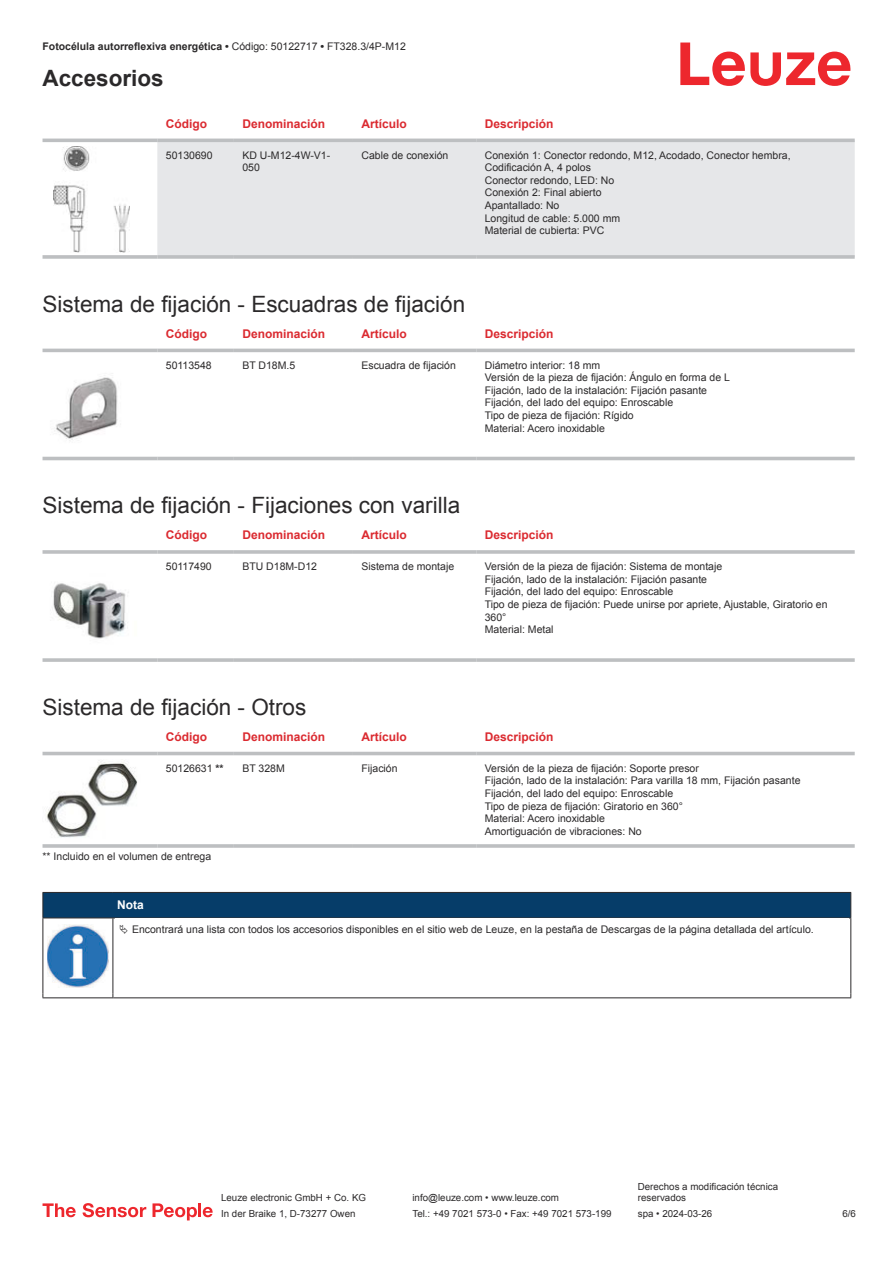
<style>
.page{position:relative;width:893px;height:1263px;background:#fff}
.page>*{position:absolute;margin:0;border:0;box-sizing:border-box;transform-origin:0 0}
.t1{font:22.5px "Arial";color:#2b292a}
.t2{font:700 22.5px "Arial";color:#2b292a}
.t3{font:700 12px "Arial";color:#db2a30}
.t4{font:700 12px "Arial";color:#fff}
.t5{font:10.5px/12.6px "Arial";color:#2b292a}
.t6{font:700 10.5px "Arial";color:#2b292a}
.t7{font:9.75px/11.7px "Arial";color:#2b292a}
.s1{font-weight:400}
.s2{font-weight:700}
</style>
<div class="page">
<svg style="left:680px;top:43px;width:170px;height:43px"></svg>
<svg style="left:43px;top:138px;width:812px;height:114px"></svg>
<div style="left:157px;top:142px;width:698px;height:113px;background:#e6e7e9"></div>
<hr style="left:43px;top:139px;width:114px;height:3px;background:#bdbfc1">
<hr style="left:157px;top:139px;width:77px;height:3px;background:#bdbfc1">
<hr style="left:234px;top:139px;width:119px;height:3px;background:#bdbfc1">
<hr style="left:353px;top:139px;width:123px;height:3px;background:#bdbfc1">
<hr style="left:476px;top:139px;width:379px;height:3px;background:#bdbfc1">
<svg style="left:43px;top:255px;width:114px;height:4px"></svg>
<hr style="left:157px;top:255px;width:77px;height:4px;background:#bdbfc1">
<svg style="left:234px;top:255px;width:119px;height:4px"></svg>
<svg style="left:353px;top:255px;width:123px;height:4px"></svg>
<hr style="left:476px;top:255px;width:379px;height:4px;background:#bdbfc1">
<img style="left:54px;top:146px;width:75px;height:107px">
<svg style="left:43px;top:348px;width:812px;height:113px"></svg>
<hr style="left:43px;top:349px;width:114px;height:3px;background:#bdbfc1">
<hr style="left:157px;top:349px;width:77px;height:3px;background:#bdbfc1">
<hr style="left:234px;top:349px;width:119px;height:3px;background:#bdbfc1">
<hr style="left:353px;top:349px;width:123px;height:3px;background:#bdbfc1">
<hr style="left:476px;top:349px;width:379px;height:3px;background:#bdbfc1">
<hr style="left:43px;top:457px;width:114px;height:3px;background:#bdbfc1">
<hr style="left:157px;top:457px;width:77px;height:3px;background:#bdbfc1">
<hr style="left:234px;top:457px;width:119px;height:3px;background:#bdbfc1">
<hr style="left:353px;top:457px;width:123px;height:3px;background:#bdbfc1">
<hr style="left:476px;top:457px;width:379px;height:3px;background:#bdbfc1">
<img style="left:43px;top:356px;width:97px;height:98px">
<hr style="left:43px;top:550px;width:114px;height:4px;background:#bdbfc1">
<hr style="left:157px;top:550px;width:77px;height:4px;background:#c8cacc">
<hr style="left:234px;top:550px;width:119px;height:4px;background:#c3c5c7">
<hr style="left:353px;top:550px;width:123px;height:4px;background:#bdbfc1">
<hr style="left:476px;top:550px;width:379px;height:4px;background:#c8cacc">
<svg style="left:43px;top:658px;width:114px;height:4px"></svg>
<hr style="left:157px;top:658px;width:77px;height:4px;background:#c6c8c9">
<svg style="left:234px;top:658px;width:119px;height:4px"></svg>
<svg style="left:353px;top:658px;width:123px;height:4px"></svg>
<hr style="left:476px;top:658px;width:379px;height:4px;background:#c6c8c9">
<img style="left:53px;top:583px;width:73px;height:56px">
<div style="left:43px;top:751px;width:812px;height:5px;background:#eeeeef"></div>
<hr style="left:43px;top:752px;width:114px;height:3px;background:#bdbfc1">
<hr style="left:157px;top:752px;width:77px;height:3px;background:#bdbfc1">
<hr style="left:234px;top:752px;width:119px;height:3px;background:#bdbfc1">
<hr style="left:353px;top:752px;width:123px;height:3px;background:#bdbfc1">
<hr style="left:476px;top:752px;width:379px;height:3px;background:#bdbfc1">
<hr style="left:43px;top:844px;width:114px;height:4px;background:#bdbfc1">
<hr style="left:157px;top:844px;width:77px;height:4px;background:#c9cbcd">
<hr style="left:234px;top:844px;width:119px;height:4px;background:#c4c6c7">
<hr style="left:353px;top:844px;width:123px;height:4px;background:#bdbfc1">
<hr style="left:476px;top:844px;width:379px;height:4px;background:#c9cbcd">
<img style="left:46px;top:762px;width:91px;height:76px">
<div style="left:43px;top:892px;width:808px;height:26px;background:#063d69"></div>
<hr style="left:113px;top:917px;width:738px;height:1px;background:#2b292a">
<hr style="left:43px;top:918px;width:1px;height:75px;background:#2b292a">
<hr style="left:113px;top:918px;width:1px;height:75px;background:#2b292a">
<hr style="left:850px;top:918px;width:1px;height:75px;background:#2b292a">
<hr style="left:43px;top:997px;width:70px;height:1px;background:#2b292a">
<hr style="left:113px;top:997px;width:738px;height:1px;background:#2b292a">
<img style="left:47px;top:924px;width:61px;height:63px">
<svg style="left:43px;top:1203px;width:33px;height:14px"></svg>
<svg style="left:83px;top:1203px;width:63px;height:14px"></svg>
<svg style="left:153px;top:1203px;width:44px;height:17px"></svg>
<hr style="left:198px;top:1203px;width:3px;height:14px;background:#ed272d">
<svg style="left:203px;top:1207px;width:10px;height:10px"></svg>
<p class="t6" style="left:43px;top:42px;width:365px">Fotocélula autorreflexiva energética • <span class="s1">Código: 50122717</span> • <span class="s1">FT328.3/4P-M12</span></p>
<h1 class="t2" style="left:43px;top:69px;width:123px">Accesorios</h1>
<p class="t3" style="left:166px;top:119px;width:43px">Código</p>
<p class="t3" style="left:242px;top:119px;width:84px">Denominación</p>
<p class="t3" style="left:361px;top:119px;width:47px">Artículo</p>
<p class="t3" style="left:485px;top:119px;width:70px">Descripción</p>
<p class="t5" style="left:166px;top:150px;width:48px">50130690</p>
<p class="t5" style="left:242px;top:150px;width:89px">KD U-M12-4W-V1-<br>050</p>
<p class="t5" style="left:361px;top:150px;width:88px">Cable de conexión</p>
<p class="t5" style="left:485px;top:150px;width:307px">Conexión 1: Conector redondo, M12, Acodado, Conector hembra,<br>Codificación A, 4 polos<br>Conector redondo, LED: No<br>Conexión 2: Final abierto<br>Apantallado: No<br>Longitud de cable: 5.000 mm<br>Material de cubierta: PVC</p>
<h1 class="t1" style="left:43px;top:295px;width:424px">Sistema de fijación - Escuadras de fijación</h1>
<p class="t3" style="left:166px;top:329px;width:43px">Código</p>
<p class="t3" style="left:242px;top:329px;width:84px">Denominación</p>
<p class="t3" style="left:361px;top:329px;width:47px">Artículo</p>
<p class="t3" style="left:485px;top:329px;width:70px">Descripción</p>
<p class="t5" style="left:166px;top:360px;width:47px">50113548</p>
<p class="t5" style="left:242px;top:360px;width:54px">BT D18M.5</p>
<p class="t5" style="left:361px;top:360px;width:96px">Escuadra de fijación</p>
<p class="t5" style="left:485px;top:360px;width:247px">Diámetro interior: 18 mm<br>Versión de la pieza de fijación: Ángulo en forma de L Fijación, lado de la instalación: Fijación pasante Fijación, del lado del equipo: Enroscable<br>Tipo de pieza de fijación: Rígido<br>Material: Acero inoxidable</p>
<h1 class="t1" style="left:43px;top:497px;width:419px">Sistema de fijación - Fijaciones con varilla</h1>
<p class="t3" style="left:166px;top:530px;width:43px">Código</p>
<p class="t3" style="left:242px;top:530px;width:84px">Denominación</p>
<p class="t3" style="left:361px;top:530px;width:47px">Artículo</p>
<p class="t3" style="left:485px;top:530px;width:70px">Descripción</p>
<p class="t5" style="left:166px;top:561px;width:47px">50117490</p>
<p class="t5" style="left:242px;top:561px;width:76px">BTU D18M-D12</p>
<p class="t5" style="left:361px;top:561px;width:94px">Sistema de montaje</p>
<p class="t5" style="left:485px;top:561px;width:344px">Versión de la pieza de fijación: Sistema de montaje<br>Fijación, lado de la instalación: Fijación pasante<br>Fijación, del lado del equipo: Enroscable<br>Tipo de pieza de fijación: Puede unirse por apriete, Ajustable, Giratorio en 360°<br>Material: Metal</p>
<h1 class="t1" style="left:43px;top:698px;width:265px">Sistema de fijación - Otros</h1>
<p class="t3" style="left:166px;top:732px;width:43px">Código</p>
<p class="t3" style="left:242px;top:732px;width:84px">Denominación</p>
<p class="t3" style="left:361px;top:732px;width:47px">Artículo</p>
<p class="t3" style="left:485px;top:732px;width:70px">Descripción</p>
<p class="t5" style="left:166px;top:763px;width:59px">50126631 <span class="s2">**</span></p>
<p class="t5" style="left:242px;top:763px;width:44px">BT 328M</p>
<p class="t5" style="left:361px;top:763px;width:38px">Fijación</p>
<p class="t5" style="left:485px;top:763px;width:317px">Versión de la pieza de fijación: Soporte presor<br>Fijación, lado de la instalación: Para varilla 18 mm, Fijación pasante Fijación, del lado del equipo: Enroscable<br>Tipo de pieza de fijación: Giratorio en 360°<br>Material: Acero inoxidable<br>Amortiguación de vibraciones: No</p>
<p class="t5" style="left:43px;top:851px;width:170px">** Incluido en el volumen de entrega</p>
<p class="t4" style="left:117px;top:900px;width:28px">Nota</p>
<p class="t5" style="left:132px;top:924px;width:683px">Encontrará una lista con todos los accesorios disponibles en el sitio web de Leuze, en la pestaña de Descargas de la página detallada del artículo.</p>
<p class="t7" style="left:221px;top:1193px;width:146px">Leuze electronic GmbH + Co. KG</p>
<p class="t7" style="left:412px;top:1193px;width:148px">info@leuze.com • www.leuze.com</p>
<p class="t7" style="left:638px;top:1181px;width:142px">Derechos a modificación técnica reservados</p>
<p class="t7" style="left:221px;top:1209px;width:136px">In der Braike 1, D-73277 Owen</p>
<p class="t7" style="left:412px;top:1209px;width:201px">Tel.: +49 7021 573-0 • Fax: +49 7021 573-199</p>
<p class="t7" style="left:638px;top:1209px;width:76px">spa • 2024-03-26</p>
<p class="t7" style="left:842px;top:1209px;width:15px">6 /6</p>
</div>
